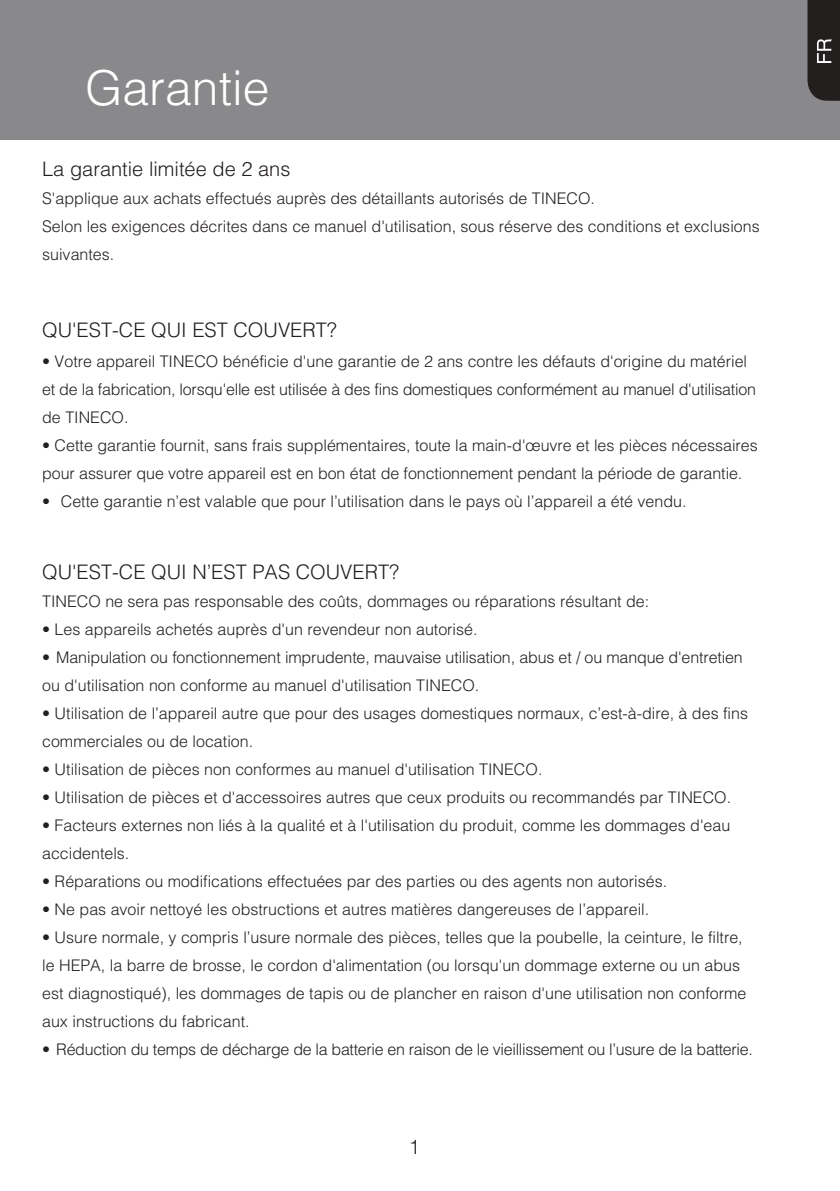
<style>
.page{position:relative;width:840px;height:1191px;background:#fff}
.page>*{position:absolute;margin:0;border:0;box-sizing:border-box;transform-origin:0 0}
.t1{font:300 48px "Helvetica";color:#fff}
.t2{font:300 20px "Helvetica";color:#241f1f}
.t3{font:300 16px/28px "Helvetica";color:#241f1f}
.t4{font:300 16px "Helvetica";letter-spacing:-.02em;color:#241f1f}
</style>
<div class="page">
<div style="left:0;top:0;width:839px;height:139px;background:#89898b"></div>
<svg style="left:807px;top:0;width:32px;height:101px;background:#312c2c"></svg>
<h1 class="t1" style="left:85px;top:58px;width:186px">Garantie</h1>
<p class="t2" style="left:42px;top:157px;width:249px">La garantie limitée de 2 ans</p>
<p class="t3" style="left:42px;top:184px;width:718px">S'applique aux achats effectués auprès des détaillants autorisés de TINECO.<br>Selon les exigences décrites dans ce manuel d'utilisation, sous réserve des conditions et exclusions suivantes.</p>
<p class="t2" style="left:42px;top:317px;width:296px">QU'EST-CE QUI EST COUVERT?</p>
<p class="t3" style="left:42px;top:346px;width:715px">• Votre appareil TINECO bénéficie d'une garantie de 2 ans contre les défauts d'origine du matériel et de la fabrication, lorsqu'elle est utilisée à des fins domestiques conformément au manuel d'utilisation de TINECO.</p>
<p class="t3" style="left:42px;top:430px;width:716px">• Cette garantie fournit, sans frais supplémentaires, toute la main-d'œuvre et les pièces nécessaires pour assurer que votre appareil est en bon état de fonctionnement pendant la période de garantie.</p>
<p class="t3" style="left:42px;top:486px;width:645px">• Cette garantie n’est valable que pour l’utilisation dans le pays où l’appareil a été vendu.</p>
<p class="t2" style="left:42px;top:559px;width:358px">QU'EST-CE QUI N’EST PAS COUVERT?</p>
<p class="t3" style="left:42px;top:586px;width:608px">TINECO ne sera pas responsable des coûts, dommages ou réparations résultant de:</p>
<p class="t3" style="left:42px;top:614px;width:436px">• Les appareils achetés auprès d'un revendeur non autorisé.</p>
<p class="t3" style="left:42px;top:642px;width:701px">• Manipulation ou fonctionnement imprudente, mauvaise utilisation, abus et / ou manque d'entretien ou d'utilisation non conforme au manuel d'utilisation TINECO.</p>
<p class="t3" style="left:42px;top:698px;width:707px">• Utilisation de l’appareil autre que pour des usages domestiques normaux, c’est-à-dire, à des fins commerciales ou de location.</p>
<p class="t3" style="left:42px;top:754px;width:501px">• Utilisation de pièces non conformes au manuel d'utilisation TINECO.</p>
<p class="t3" style="left:42px;top:782px;width:690px">• Utilisation de pièces et d'accessoires autres que ceux produits ou recommandés par TINECO.</p>
<p class="t3" style="left:42px;top:810px;width:689px">• Facteurs externes non liés à la qualité et à l'utilisation du produit, comme les dommages d'eau accidentels.</p>
<p class="t3" style="left:42px;top:866px;width:626px">• Réparations ou modifications effectuées par des parties ou des agents non autorisés.</p>
<p class="t3" style="left:42px;top:894px;width:608px">• Ne pas avoir nettoyé les obstructions et autres matières dangereuses de l’appareil.</p>
<p class="t3" style="left:42px;top:922px;width:705px">• Usure normale, y compris l’usure normale des pièces, telles que la poubelle, la ceinture, le filtre, le HEPA, la barre de brosse, le cordon d'alimentation (ou lorsqu'un dommage externe ou un abus est diagnostiqué), les dommages de tapis ou de plancher en raison d'une utilisation non conforme aux instructions du fabricant.</p>
<p class="t4" style="left:42px;top:1039px;width:711px">• Réduction du temps de décharge de la batterie en raison de le vieillissement ou l’usure de la batterie.</p>
<p class="t2" style="left:408px;top:1134px;width:13px">1</p>
</div>
